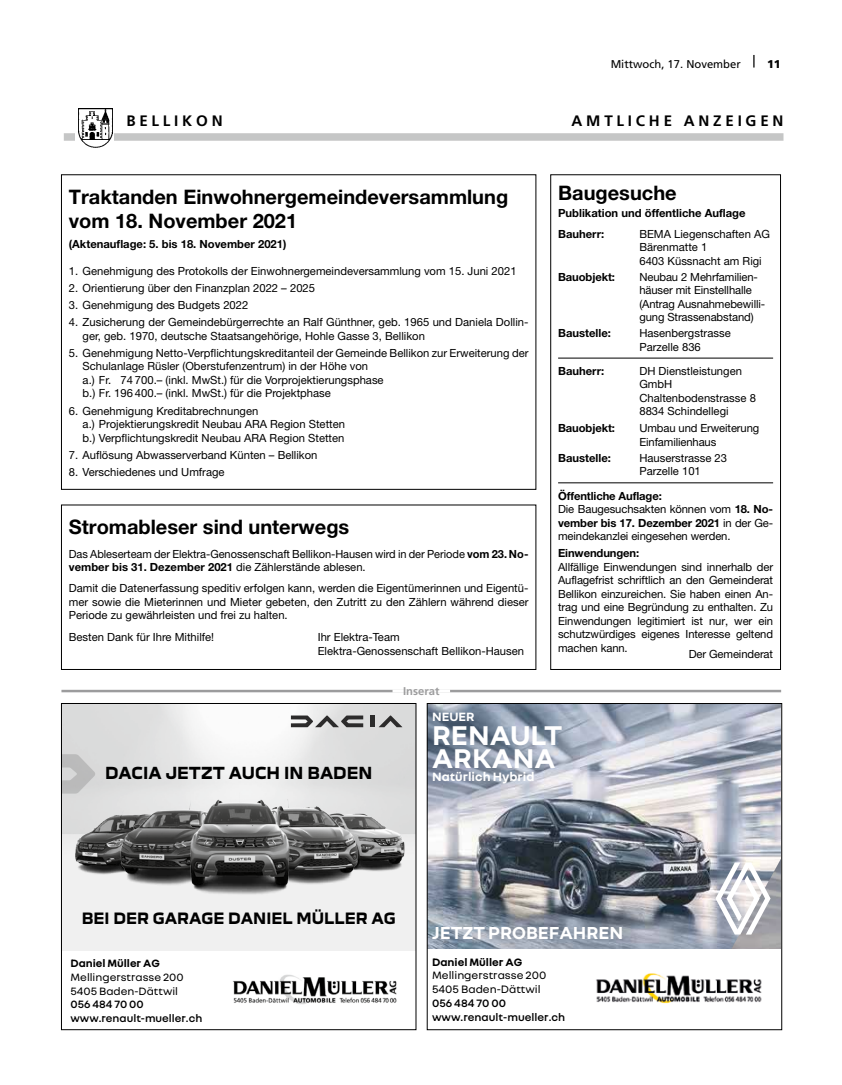
<style>
.page{position:relative;width:842px;height:1085px;background:#fff}
.page>*{position:absolute;margin:0;border:0;box-sizing:border-box;transform-origin:0 0}
.t1{font:700 29.25px/23.4px "Nouvel R";color:#fff}
.t2{font:700 20px/24px "Helvetica Neue LT Std";color:#000}
.t3{font:700 18.75px "Nouvel R";color:#fff}
.t4{font:700 16.25px "Dacia Block";color:#000}
.t5{font:700 15.25px "Dacia Block";color:#000}
.t6{font:700 15.12px "Frutiger LT Std";letter-spacing:.25em;color:#000}
.t7{font:700 13px "Nouvel R";color:#fff}
.t8{font:11.5px/13.8px "Nouvel R Variable";color:#000}
.t9{font:11.25px/13.5px "Helvetica Neue LT Std";color:#000}
.t10{font:700 11.25px/20.6px "Helvetica Neue LT Std";color:#000}
.t11{font:11.25px "Frutiger LT Std";color:#000}
.t12{font:700 11.25px "Frutiger LT Std";color:#9c9c9d}
.t13{font:900 11.25px "Frutiger LT Std";color:#000}
.s1{font-weight:700}
</style>
<div class="page">
<svg style="left:753px;top:55px;width:1px;height:13px"></svg>
<img style="left:63px;top:705px;width:351px;height:98px">
<div style="left:61px;top:859px;width:355px;height:99px;background:#f0f0f0"></div>
<div style="left:61px;top:950px;width:355px;height:79px;background:#fff"></div>
<img style="left:232px;top:974px;width:165px;height:30px">
<img style="left:63px;top:803px;width:37px;height:71px">
<img style="left:100px;top:784px;width:65px;height:101px">
<img style="left:373px;top:801px;width:41px;height:70px">
<img style="left:318px;top:794px;width:55px;height:90px">
<img style="left:165px;top:777px;width:153px;height:117px">
<svg style="left:291px;top:715px;width:72px;height:12px"></svg>
<hr style="left:370px;top:715px;width:4px;height:12px;background:#2c2b2b">
<svg style="left:378px;top:715px;width:24px;height:12px"></svg>
<svg style="left:63px;top:754px;width:32px;height:39px"></svg>
<div style="left:61px;top:703px;width:355px;height:326px;border:1px solid #000"></div>
<img style="left:429px;top:705px;width:351px;height:244px">
<svg style="left:661px;top:833px;width:119px;height:116px;background:#a3a6ae"></svg>
<img style="left:596px;top:973px;width:166px;height:31px">
<div style="left:427px;top:703px;width:355px;height:326px;border:1px solid #000"></div>
<hr style="left:61px;top:689px;width:720px;height:3px;background:#9c9c9d">
<hr style="left:392px;top:689px;width:58px;height:3px;background:#fff">
<hr style="left:558px;top:358px;width:215px;height:1px;background:#000">
<hr style="left:558px;top:482px;width:215px;height:1px;background:#000">
<div style="left:550px;top:174px;width:230px;height:495px;border:1px solid #000"></div>
<div style="left:64px;top:133px;width:719px;height:8px;background:#c5c6c6"></div>
<svg style="left:76px;top:108px;width:38px;height:33px"></svg>
<img style="left:78px;top:109px;width:34px;height:39px">
<p class="t11" style="left:610px;top:57px;width:132px">Mittwoch, 17. November</p>
<p class="t13" style="left:767px;top:57px;width:15px">11</p>
<h3 class="t6" style="left:126px;top:112px;width:98px">BELLIKON</h3>
<h3 class="t6" style="left:571px;top:112px;width:213px">AMTLICHE ANZEIGEN</h3>
<h2 class="t2" style="left:69px;top:184px;width:441px">Traktanden Einwohnergemeindeversammlung vom 18. November 2021</h2>
<p class="t10" style="left:69px;top:233px;width:219px">(Aktenauflage: 5. bis 18. November 2021)</p>
<p class="t9" style="left:69px;top:264px;width:449px">1. Genehmigung des Protokolls der Einwohnergemeindeversammlung vom 15. Juni 2021</p>
<p class="t9" style="left:69px;top:281px;width:248px">2. Orientierung über den Finanzplan 2022 – 2025</p>
<p class="t9" style="left:69px;top:298px;width:181px">3. Genehmigung des Budgets 2022</p>
<p class="t9" style="left:83px;top:315px;width:447px;text-indent:-14px">4. Zusicherung der Gemeindebürgerrechte an Ralf Günthner, geb. 1965 und Daniela Dollin&shy;ger, geb. 1970, deutsche Staatsangehörige, Hohle Gasse 3, Bellikon</p>
<p class="t9" style="left:83px;top:346px;width:447px;text-indent:-14px">5. Genehmigung Netto-Verpflichtungskreditanteil der Gemeinde Bellikon zur Erweiterung der Schulanlage Rüsler (Oberstufenzentrum) in der Höhe von<br>a.) Fr. 74 700.– (inkl. MwSt.) für die Vorprojektierungsphase<br>b.) Fr. 196 400.– (inkl. MwSt.) für die Projektphase</p>
<p class="t9" style="left:83px;top:403px;width:264px;text-indent:-14px">6. Genehmigung Kreditabrechnungen<br>a.) Projektierungskredit Neubau ARA Region Stetten b.) Verpflichtungskredit Neubau ARA Region Stetten</p>
<p class="t9" style="left:69px;top:447px;width:250px">7. Auflösung Abwasserverband Künten – Bellikon</p>
<p class="t9" style="left:69px;top:464px;width:157px">8. Verschiedenes und Umfrage</p>
<h2 class="t2" style="left:69px;top:514px;width:282px">Stromableser sind unterwegs</h2>
<p class="t9" style="left:69px;top:547px;width:461px">Das Ableserteam der Elektra-Genossenschaft Bellikon-Hausen wird in der Periode <span class="s1">vom 23. No&shy;vember bis 31. Dezember 2021</span> die Zählerstände ablesen.</p>
<p class="t9" style="left:69px;top:581px;width:461px;text-align:justify">Damit die Datenerfassung speditiv erfolgen kann, werden die Eigentümerinnen und Eigentü&shy;mer sowie die Mieterinnen und Mieter gebeten, den Zutritt zu den Zählern während dieser Periode zu gewährleisten und frei zu halten.</p>
<p class="t9" style="left:69px;top:630px;width:147px">Besten Dank für Ihre Mithilfe!</p>
<p class="t9" style="left:318px;top:630px;width:208px">Ihr Elektra-Team<br>Elektra-Genossenschaft Bellikon-Hausen</p>
<p class="t12" style="left:403px;top:684px;width:38px">Inserat</p>
<h2 class="t2" style="left:558px;top:180px;width:120px">Baugesuche</h2>
<p class="t10" style="left:558px;top:202px;width:189px">Publikation und öffentliche Auflage<br>Bauherr:</p>
<p class="t9" style="left:639px;top:227px;width:132px">BEMA Liegenschaften AG<br>Bärenmatte 1<br>6403 Küssnacht am Rigi</p>
<p class="t10" style="left:558px;top:266px;width:58px">Bauobjekt:</p>
<p class="t9" style="left:639px;top:270px;width:127px">Neubau 2 Mehrfamilien&shy;häuser mit Einstellhalle (Antrag Ausnahmebewilli&shy;gung Strassenabstand)</p>
<p class="t10" style="left:558px;top:322px;width:54px">Baustelle:</p>
<p class="t9" style="left:639px;top:326px;width:93px">Hasenbergstrasse<br>Parzelle 836</p>
<p class="t10" style="left:558px;top:360px;width:48px">Bauherr:</p>
<p class="t9" style="left:639px;top:364px;width:118px">DH Dienstleistungen<br>GmbH<br>Chaltenbodenstrasse 8<br>8834 Schindellegi</p>
<p class="t10" style="left:558px;top:418px;width:58px">Bauobjekt:</p>
<p class="t9" style="left:639px;top:421px;width:121px">Umbau und Erweiterung<br>Einfamilienhaus</p>
<p class="t10" style="left:558px;top:447px;width:54px">Baustelle:</p>
<p class="t9" style="left:639px;top:451px;width:89px">Hauserstrasse 23<br>Parzelle 101</p>
<p class="t9" style="left:558px;top:488px;width:216px"><span class="s1">Öffentliche Auflage:<br></span>Die Baugesuchsakten können vom <span class="s1">18. No&shy;vember bis 17. Dezember 2021</span> in der Ge&shy;meindekanzlei eingesehen werden.</p>
<p class="t10" style="left:558px;top:542px;width:83px">Einwendungen:</p>
<p class="t9" style="left:558px;top:559px;width:216px;text-align:justify">Allfällige Einwendungen sind innerhalb der Auflagefrist schriftlich an den Gemeinderat Bellikon einzureichen. Sie haben einen An&shy;trag und eine Begründung zu enthalten. Zu Einwendungen legitimiert ist nur, wer ein schutzwürdiges eigenes Interesse geltend machen kann.</p>
<p class="t9" style="left:688px;top:646px;width:86px">Der Gemeinderat</p>
<h3 class="t4" style="left:105px;top:764px;width:269px">DACIA JETZT AUCH IN BADEN</h3>
<p class="t7" style="left:432px;top:708px;width:44px">NEUER</p>
<h1 class="t1" style="left:432px;top:721px;width:132px">RENAULT<br>ARKANA</h1>
<p class="t7" style="left:432px;top:768px;width:104px">Natürlich Hybrid</p>
<h3 class="t5" style="left:82px;top:910px;width:315px">BEI DER GARAGE DANIEL MÜLLER AG</h3>
<p class="t8" style="left:70px;top:955px;width:133px">Daniel Müller AG<br>Mellingerstrasse 200<br>5405 Baden-Dättwil<br>056 484 70 00 www.renault-mueller.ch</p>
<h3 class="t3" style="left:432px;top:920px;width:193px">JETZT PROBEFAHREN</h3>
<p class="t8" style="left:432px;top:954px;width:134px">Daniel Müller AG<br>Mellingerstrasse 200<br>5405 Baden-Dättwil<br>056 484 70 00 www.renault-mueller.ch</p>
</div>
